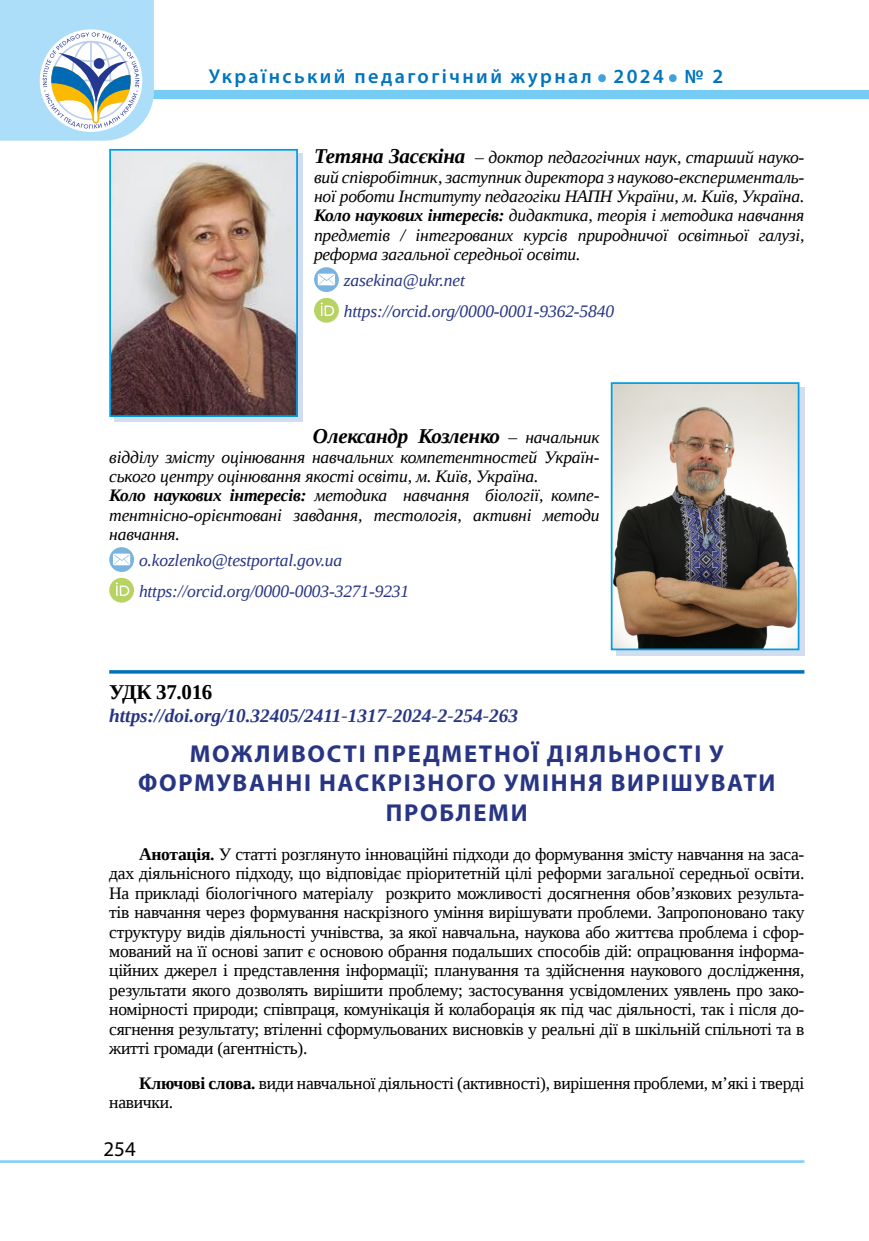
<style>
.page{position:relative;width:869px;height:1241px;background:#fff}
.page>*{position:absolute;margin:0;border:0;box-sizing:border-box;transform-origin:0 0}
.t1{font:600 50.4px "Myriad Pro";color:#3ea3dc}
.t2{font:700 24.5px/29.4px "Myriad Pro";letter-spacing:.07em;color:#283583;text-align:center}
.t3{font:italic 700 21px "Liberation Serif";letter-spacing:-.01em;color:#000}
.t4{font:700 21px "Liberation Serif";letter-spacing:-.015em;color:#000}
.t5{font:21px "Myriad Pro";color:#000}
.t6{font:600 20.12px "Myriad Pro";letter-spacing:.12em;color:#0075bf}
.t7{font:italic 700 19.25px "Liberation Serif";color:#283583}
.t8{font:17.5px/19.4px "Liberation Serif";letter-spacing:-.015em;color:#000;text-align:justify}
.t9{font:italic 17.5px/19.4px "Liberation Serif";letter-spacing:-.01em;color:#000;text-align:justify}
.t10{font:italic 17.5px/30.6px "Liberation Serif";letter-spacing:-.01em;color:#283583}
.s1{font-weight:700;font-size:21px}
.s2{font-weight:700}
.s3{font-weight:400;font-size:17.5px}
</style>
<div class="page">
<hr style="left:0;top:1159px;width:804px;height:3px;background:#83d0f5">
<div style="left:0;top:90px;width:868px;height:8px;background:#75ccf4"></div>
<svg style="left:0;top:0;width:154px;height:141px"></svg>
<div style="left:114px;top:154px;width:189px;height:268px;background:#d3ddf2"></div>
<img style="left:112px;top:152px;width:183px;height:262px">
<div style="left:109px;top:149px;width:189px;height:268px;border:2px solid #009fe3"></div>
<svg style="left:314px;top:267px;width:25px;height:25px"></svg>
<div style="left:314px;top:298px;width:25px;height:24px;background:#b7d363;border-radius:50%"></div>
<svg style="left:320px;top:302px;width:14px;height:14px"></svg>
<svg style="left:615px;top:387px;width:189px;height:268px;background:#c2d8f0"></svg>
<img style="left:613px;top:385px;width:183px;height:262px">
<div style="left:610px;top:382px;width:189px;height:268px;border:2px solid #009fe3"></div>
<svg style="left:109px;top:547px;width:25px;height:25px"></svg>
<svg style="left:109px;top:577px;width:25px;height:25px"></svg>
<svg style="left:116px;top:582px;width:13px;height:13px"></svg>
<hr style="left:109px;top:670px;width:695px;height:3px;background:#0072bb">
<p class="t6" style="left:208px;top:64px;width:384px">Український педагогічний журнал</p>
<h1 class="t1" style="left:595px;top:33px;width:13px">.</h1>
<p class="t6" style="left:613px;top:64px;width:52px">2024</p>
<h1 class="t1" style="left:666px;top:33px;width:13px">.</h1>
<p class="t6" style="left:684px;top:64px;width:40px">№ 2</p>
<p class="t9" style="left:314px;top:147px;width:491px"><span class="s1">Тетяна Засєкіна</span> – доктор педагогічних наук, старший науко&shy;вий співробітник, заступник директора з науково-експерименталь&shy;ної роботи Інституту педагогіки НАПН України, м. Київ, Україна.<br><span class="s2">Коло наукових інтересів:</span> дидактика, теорія і методика навчання предметів / інтегрованих курсів природничої освітньої галузі, реформа загальної середньої освіти.</p>
<p class="t10" style="left:344px;top:265px;width:271px">zasekina@ukr.net https://orcid.org/0000-0001-9362-5840</p>
<p class="t3" style="left:313px;top:422px;width:288px">Олександр Козленко <span class="s3">– начальник</span></p>
<p class="t9" style="left:109px;top:447px;width:491px;text-align:left">відділу змісту оцінювання навчальних компетентностей Україн&shy;ського центру оцінювання якості освіти, м. Київ, Україна.<br><span class="s2">Коло наукових інтересів:</span> методика навчання біології, компе&shy;тентнісно-орієнтовані завдання, тестологія, активні методи навчання.</p>
<p class="t10" style="left:139px;top:544px;width:271px">o.kozlenko@testportal.gov.ua https://orcid.org/0000-0003-3271-9231</p>
<p class="t4" style="left:109px;top:678px;width:105px">УДК 37.016</p>
<p class="t7" style="left:109px;top:703px;width:410px">https://doi.org/10.32405/2411-1317-2024-2-254-263</p>
<h2 class="t2" style="left:138px;top:737px;width:638px">МОЖЛИВОСТІ ПРЕДМЕТНОЇ ДІЯЛЬНОСТІ У<br>ФОРМУВАННІ НАСКРІЗНОГО УМІННЯ ВИРІШУВАТИ<br>ПРОБЛЕМИ</h2>
<p class="t8" style="left:109px;top:844px;width:696px;text-indent:30px"><span class="s2">Анотація.</span> У статті розглянуто інноваційні підходи до формування змісту навчання на заса&shy;дах діяльнісного підходу, що відповідає пріоритетній цілі реформи загальної середньої освіти.<br>На прикладі біологічного матеріалу розкрито можливості досягнення обов’язкових результа&shy;тів навчання через формування наскрізного уміння вирішувати проблеми. Запропоновано таку структуру видів діяльності учнівства, за якої навчальна, наукова або життєва проблема і сфор&shy;мований на її основі запит є основою обрання подальших способів дій: опрацювання інформа&shy;ційних джерел і представлення інформації; планування та здійснення наукового дослідження, результати якого дозволять вирішити проблему; застосування усвідомлених уявлень про зако&shy;номірності природи; співпраця, комунікація й колаборація як під час діяльності, так і після до&shy;сягнення результату; втіленні сформульованих висновків у реальні дії в шкільній спільноті та в житті громади (агентність).</p>
<p class="t8" style="left:109px;top:1072px;width:696px;text-indent:30px"><span class="s2">Ключові слова.</span> види навчальної діяльності (активності), вирішення проблеми, м’які і тверді навички.</p>
<p class="t5" style="left:103px;top:1135px;width:34px">254</p>
</div>
